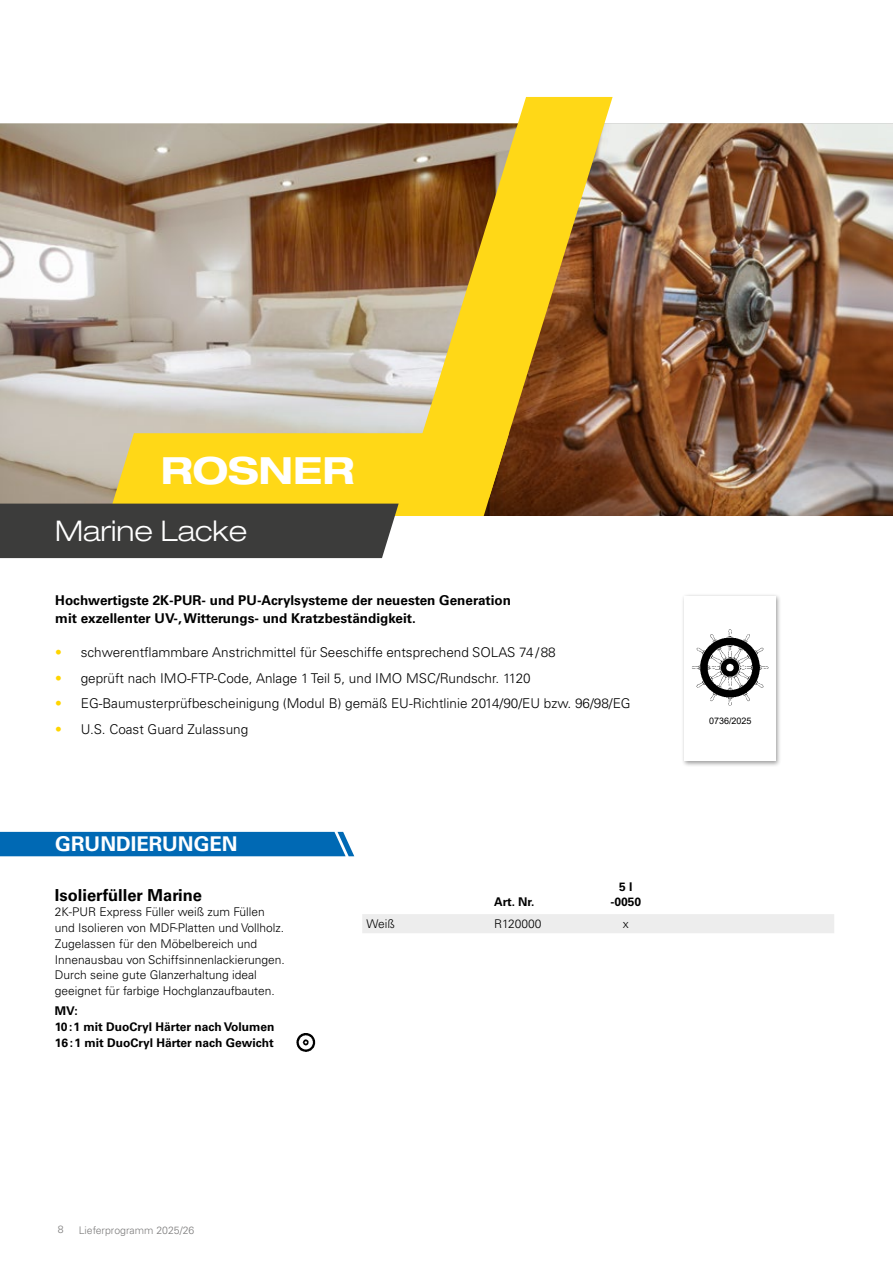
<style>
.page{position:relative;width:893px;height:1263px;background:#fff}
.page>*{position:absolute;margin:0;border:0;box-sizing:border-box;transform-origin:0 0}
.t1{font:700 expanded 37.5px "Helvetica Neue LT Std";color:#fff}
.t2{font:300 expanded 28.5px "Helvetica Neue LT Std";color:#fff}
.t3{font:700 20.25px "Univers LTCYR 65";color:#fff}
.t4{font:700 16.5px "Univers LT Pro 65";color:#000}
.t5{font:700 16.5px "Univers LTCYR 65";color:#fff}
.t6{font:300 13.5px "Univers LT Pro 45";color:#000}
.t7{font:700 13.5px/18px "Univers LT Pro 65";color:#000}
.t8{font:300 12px/15.8px "Univers LT Pro 45";color:#000}
.t9{font:700 12px/15.8px "Univers LT Pro 65";color:#000}
.t10{font:300 10.5px "Univers LT Pro 45";color:#7c7b7b}
.t11{font:9px "Arial";color:#000}
.s1{color:#ffd500}
</style>
<div class="page">
<img style="left:595px;top:123px;width:298px;height:393px">
<img style="left:0;top:123px;width:595px;height:393px">
<svg style="left:403px;top:97px;width:210px;height:400px;background:#b79036"></svg>
<svg style="left:0;top:433px;width:509px;height:125px;background:#b19e48"></svg>
<div style="left:0;top:832px;width:354px;height:24px;background:#0069b4"></div>
<div style="left:362px;top:914px;width:472px;height:19px;background:#ededed"></div>
<img style="left:296px;top:1033px;width:20px;height:19px">
<div style="left:681px;top:593px;width:101px;height:174px;background:#000;opacity:.39"></div>
<div style="left:684px;top:596px;width:92px;height:165px;background:#fff"></div>
<img style="left:692px;top:629px;width:77px;height:77px">
<h1 class="t1" style="left:161px;top:447px;width:195px">ROSNER</h1>
<h2 class="t2" style="left:55px;top:514px;width:194px">Marine Lacke</h2>
<p class="t7" style="left:55px;top:591px;width:457px">Hochwertigste 2K-PUR- und PU-Acrylsysteme der neuesten Generation mit exzellenter UV-, Witterungs- und Kratzbeständigkeit.</p>
<p class="t6" style="left:55px;top:644px;width:502px"><span class="s1">•</span> schwerentflammbare Anstrichmittel für Seeschiffe entsprechend SOLAS 74 /88</p>
<p class="t6" style="left:55px;top:670px;width:477px"><span class="s1">•</span> geprüft nach IMO-FTP-Code, Anlage 1 Teil 5, und IMO MSC/Rundschr. 1120</p>
<p class="t6" style="left:55px;top:695px;width:577px"><span class="s1">•</span> EG-Baumusterprüfbescheinigung (Modul B) gemäß EU-Richtlinie 2014/90/EU bzw. 96/98/EG</p>
<p class="t6" style="left:55px;top:721px;width:194px"><span class="s1">•</span> U.S. Coast Guard Zulassung</p>
<h3 class="t3" style="left:55px;top:830px;width:184px">GRUNDIERUNGEN</h3>
<p class="t5" style="left:74px;top:833px;width:181px">PIGMENTIERTE LACKE</p>
<p class="t4" style="left:55px;top:885px;width:148px">Isolierfüller Marine</p>
<p class="t8" style="left:55px;top:904px;width:231px">2K-PUR Express Füller weiß zum Füllen und Isolieren von MDF-Platten und Vollholz.<br>Zugelassen für den Möbelbereich und Innenausbau von Schiffsinnenlackierungen.<br>Durch seine gute Glanzerhaltung ideal geeignet für farbige Hochglanzaufbauten.</p>
<p class="t9" style="left:55px;top:1003px;width:221px">MV:<br>10:1 mit DuoCryl Härter nach Volumen<br>16:1 mit DuoCryl Härter nach Gewicht</p>
<p class="t9" style="left:494px;top:893px;width:42px">Art. Nr.</p>
<p class="t9" style="left:610px;top:879px;width:32px;line-height:15px;text-align:center">5 l -0050</p>
<p class="t8" style="left:366px;top:916px;width:30px">Weiß</p>
<p class="t8" style="left:494px;top:916px;width:49px">R120000</p>
<p class="t8" style="left:623px;top:916px;width:7px">x</p>
<p class="t11" style="left:709px;top:715px;width:44px">0736/2025</p>
<p class="t10" style="left:58px;top:1223px;width:7px">8</p>
<p class="t10" style="left:79px;top:1223px;width:117px">Lieferprogramm 2025/26</p>
</div>
